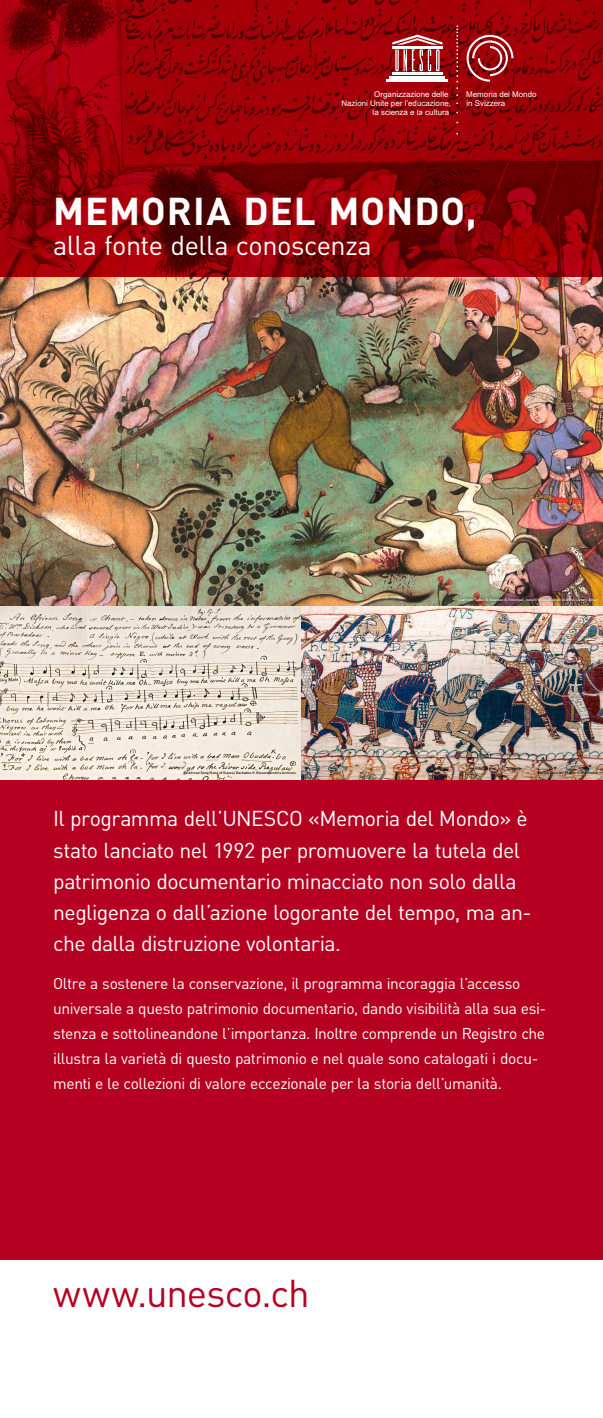
<style>
.page{position:relative;width:603px;height:1418px;background:#fff}
.page>*{position:absolute;margin:0;border:0;box-sizing:border-box;transform-origin:0 0}
.t1{font:700 38.25px "DIN";letter-spacing:.025em;color:#fff}
.t2{font:38.25px "DIN";letter-spacing:-.02em;color:#b60022}
.t3{font:27px "DIN";letter-spacing:-.015em;color:#fff}
.t4{font:21.25px/31.2px "DIN";letter-spacing:-.025em;color:#fff}
.t5{font:15.5px/25px "DIN";letter-spacing:-.025em;color:#fff}
.t6{font:7.95px/8.7px "Arial";color:#fff;text-align:right}
.t7{font:500 3.5px "DIN";letter-spacing:-.005em;color:#000}
.t8{font:500 3.5px "DIN";letter-spacing:-.005em;color:#fff}
</style>
<div class="page">
<img style="left:0;top:276px;width:602px;height:504px">
<svg style="left:180px;top:768px;width:118px;height:10px"></svg>
<svg style="left:455px;top:595px;width:144px;height:9px"></svg>
<svg style="left:535px;top:769px;width:64px;height:8px"></svg>
<div style="left:0;top:780px;width:602px;height:479px;background:#b60022"></div>
<svg style="left:0;top:0;width:602px;height:276px;background:#8e0006"></svg>
<svg style="left:456px;top:25px;width:2px;height:71px"></svg>
<hr style="left:392px;top:72px;width:50px;height:2px;background:#fff">
<hr style="left:389px;top:76px;width:56px;height:2px;background:#fff">
<hr style="left:386px;top:80px;width:61px;height:2px;background:#fff">
<svg style="left:392px;top:35px;width:50px;height:36px"></svg>
<svg style="left:466px;top:35px;width:47px;height:47px;background:#ac383d"></svg>
<p class="t6" style="left:374px;top:90px;width:76px">Organizzazione delle</p>
<p class="t6" style="left:466px;top:90px;width:72px">Memoria del Mondo</p>
<p class="t6" style="left:341px;top:99px;width:111px">Nazioni Unite per l’educazione, la scienza e la cultura</p>
<p class="t6" style="left:466px;top:99px;width:40px">in Svizzera</p>
<h1 class="t1" style="left:53px;top:186px;width:424px">MEMORIA DEL MONDO,</h1>
<h2 class="t3" style="left:53px;top:228px;width:320px">alla fonte della conoscenza</h2>
<p class="t7" style="left:183px;top:770px;width:114px">An African Song (Song of Slaves), Barbados © Gloucestershire Archives</p>
<p class="t8" style="left:458px;top:597px;width:140px">Leaf from Tarikh-E-Khandan-E-Timuriyah, India © Khuda Bakhsh Oriental Library, Bihar</p>
<p class="t7" style="left:537px;top:770px;width:61px">Bayeux Tapestry, France © Wikimedia</p>
<p class="t4" style="left:53px;top:802px;width:479px">Il programma dell’UNESCO «Memoria del Mondo» è stato lanciato nel 1992 per promuovere la tutela del patrimonio documentario minacciato non solo dalla negligenza o dall’azione logorante del tempo, ma an&shy;che dalla distruzione volontaria.</p>
<p class="t5" style="left:53px;top:970px;width:494px">Oltre a sostenere la conservazione, il programma incoraggia l’accesso universale a questo patrimonio documentario, dando visibilità alla sua esi&shy;stenza e sottolineandone l’importanza. Inoltre comprende un Registro che illustra la varietà di questo patrimonio e nel quale sono catalogati i docu&shy;menti e le collezioni di valore eccezionale per la storia dell’umanità.</p>
<h1 class="t2" style="left:53px;top:1269px;width:258px">www.unesco.ch</h1>
</div>
